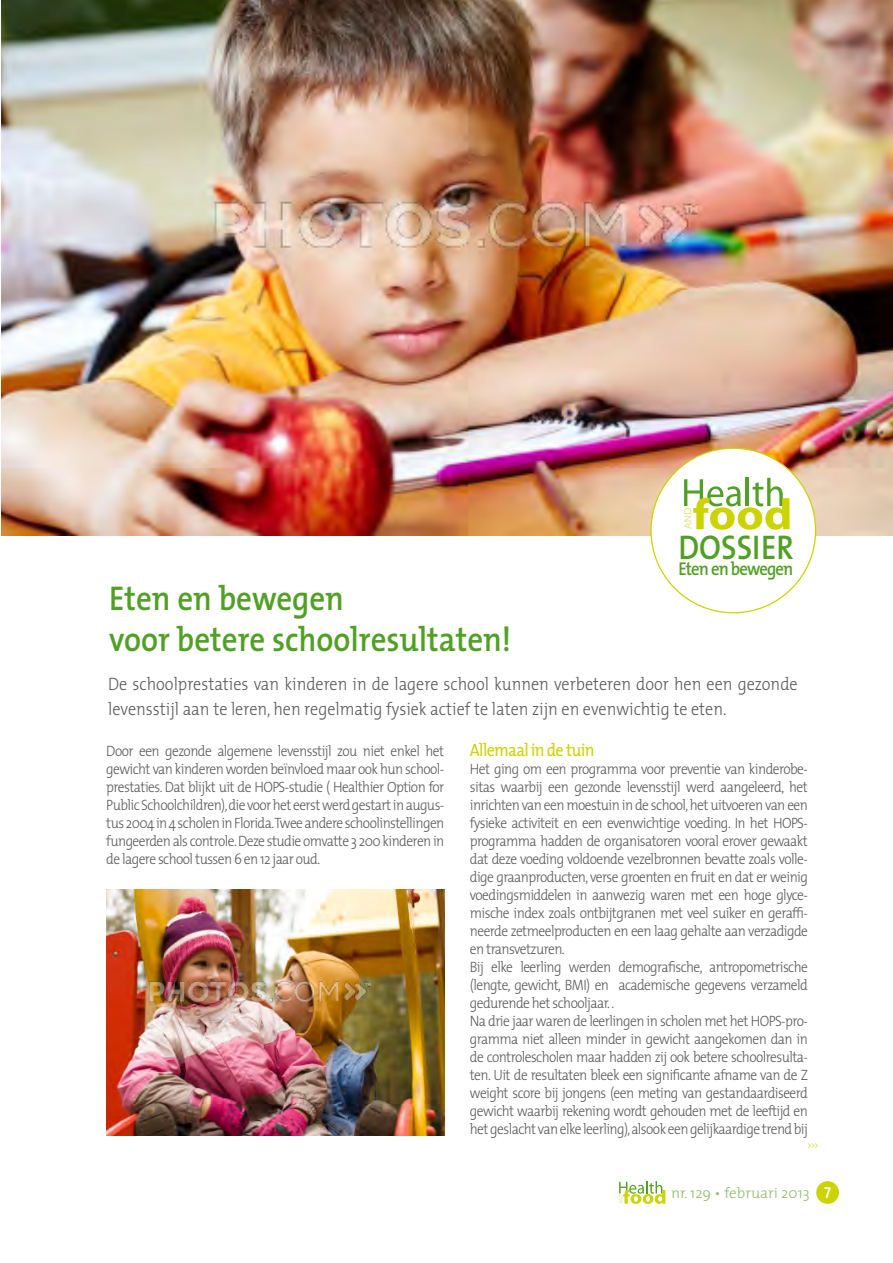
<style>
.page{position:relative;width:893px;height:1263px;background:#fff}
.page>*{position:absolute;margin:0;border:0;box-sizing:border-box;transform-origin:0 0}
.t1{font:600 34.5px/41.4px "The Mix";color:#51a025;scale:.9 1}
.t2{font:600 34.35px "The Mix";color:#51a025;scale:.9 1}
.t3{font:600 18.6px "The Mix";letter-spacing:-.05em;color:#51a025;scale:.9 1}
.t4{font:300 18px/25.5px "The Mix";color:#58585a;scale:.9 1}
.t5{font:18px "The Mix";letter-spacing:-.04em;color:#cbd300;scale:.9 1}
.t6{font:300 15px/18px "The Mix";letter-spacing:-.04em;color:#58585a;text-align:justify;scale:.9 1}
.t7{font:300 15px "The Mix";color:#8fbb67}
.t8{font:300 9px "The Mix";color:#cbd300;scale:.9 1}
</style>
<div class="page">
<svg style="left:619px;top:1181px;width:46px;height:23px"></svg>
<div style="left:816px;top:1181px;width:23px;height:23px;background:#cbd300;border-radius:50%"></div>
<img style="left:2px;top:0;width:891px;height:536px">
<div style="left:651px;top:448px;width:165px;height:165px;background:#fff;border-radius:50%"></div>
<svg style="left:684px;top:478px;width:106px;height:52px"></svg>
<img style="left:106px;top:889px;width:338px;height:246px">
<h1 class="t1" style="left:109px;top:578px;width:448px">Eten en bewegen<br>voor betere schoolresultaten!</h1>
<h2 class="t2" style="left:678px;top:525px;width:130px">DOSSIER</h2>
<p class="t3" style="left:678px;top:556px;width:129px">Eten en bewegen</p>
<p class="t4" style="left:108px;top:671px;width:768px">De schoolprestaties van kinderen in de lagere school kunnen verbeteren door hen een gezonde levensstijl aan te leren, hen regelmatig fysiek actief te laten zijn en evenwichtig te eten.</p>
<p class="t6" style="left:106px;top:742px;width:377px">Door een gezonde algemene levensstijl zou niet enkel het gewicht van kinderen worden beïnvloed maar ook hun school&shy;prestaties. Dat blijkt uit de HOPS-studie ( Healthier Option for Public Schoolchildren), die voor het eerst werd gestart in augus&shy;tus 2004 in 4 scholen in Florida.Twee andere schoolinstellingen fungeerden als controle. Deze studie omvatte 3 200 kinderen in de lagere school tussen 6 en 12 jaar oud.</p>
<p class="t5" style="left:470px;top:738px;width:140px">Allemaal in de tuin</p>
<p class="t6" style="left:470px;top:760px;width:377px;text-align:left">Het ging om een programma voor preventie van kinderobe&shy;sitas waarbij een gezonde levensstijl werd aangeleerd, het inrichten van een moestuin in de school, het uitvoeren van een fysieke activiteit en een evenwichtige voeding. In het HOPS&shy;programma hadden de organisatoren vooral erover gewaakt dat deze voeding voldoende vezelbronnen bevatte zoals volle&shy;dige graanproducten, verse groenten en fruit en dat er weinig voedingsmiddelen in aanwezig waren met een hoge glyce&shy;mische index zoals ontbijtgranen met veel suiker en geraffi&shy;neerde zetmeelproducten en een laag gehalte aan verzadigde en transvetzuren.<br>Bij elke leerling werden demografische, antropometrische (lengte, gewicht, BMI) en academische gegevens verzameld gedurende het schooljaar. .<br>Na drie jaar waren de leerlingen in scholen met het HOPS-pro&shy;gramma niet alleen minder in gewicht aangekomen dan in de controlescholen maar hadden zij ook betere schoolresulta&shy;ten. Uit de resultaten bleek een significante afname van de Z weight score bij jongens (een meting van gestandaardiseerd gewicht waarbij rekening wordt gehouden met de leeftijd en het geslacht van elke leerling), alsook een gelijkaardige trend bij</p>
<p class="t8" style="left:808px;top:1139px;width:14px">&gt;&gt;&gt;</p>
<p class="t7" style="left:671px;top:1183px;width:162px">nr. 129 • februari 2013 <sup>7</sup></p>
</div>
